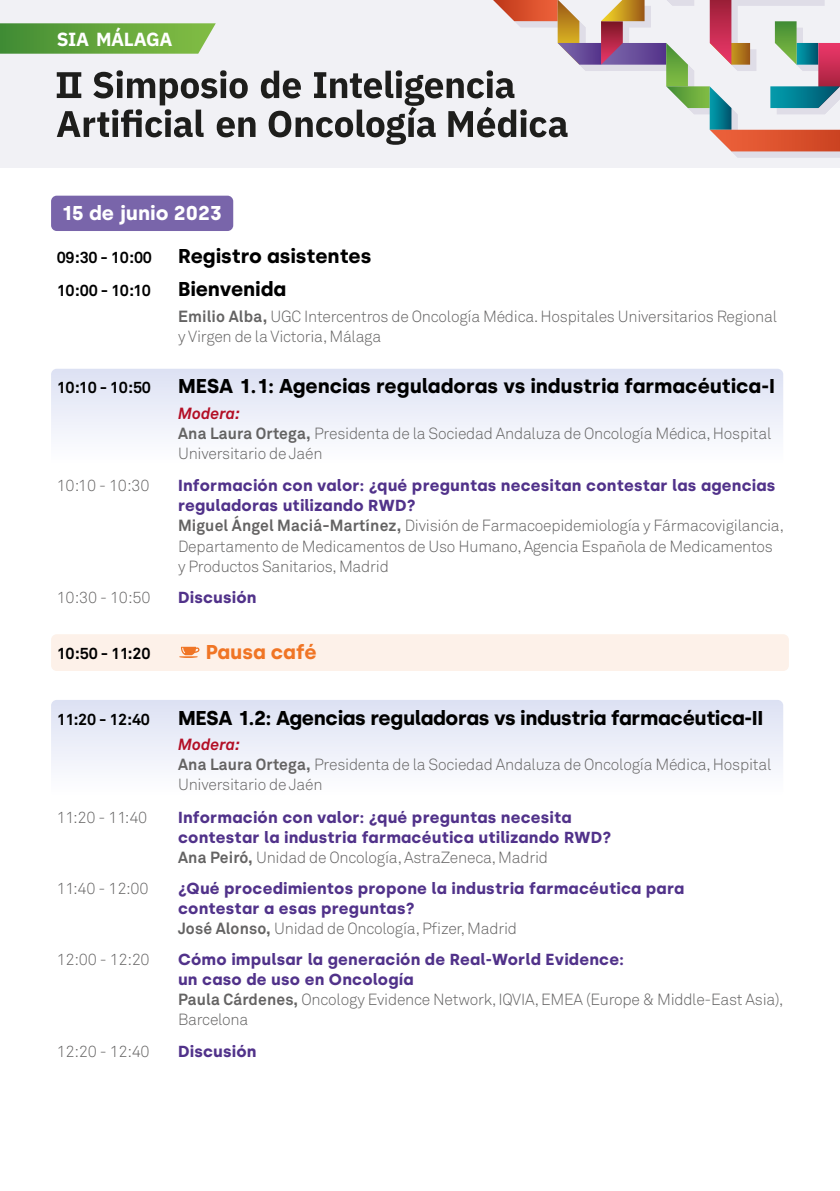
<style>
.page{position:relative;width:840px;height:1191px;background:#fff}
.page>*{position:absolute;margin:0;border:0;box-sizing:border-box;transform-origin:0 0}
.t1{font:700 20px "Silka";color:#000}
.t2{font:700 20px "Silka";letter-spacing:.005em;color:#fff}
.t3{font:700 20px "Silka";color:#f07525}
.t4{font:20px "Akkurat";color:#000}
.t5{font:700 19px "IBM Plex Sans";letter-spacing:-.02em;color:#fff}
.t6{font:300 16px/20px "Akkurat";letter-spacing:-.015em;color:#646363}
.t7{font:700 16px/20px "Silka";letter-spacing:.015em;color:#51328a}
.t8{font:700 16px "Akkurat";letter-spacing:-.015em;color:#000}
.s1{font-weight:700}
.s2{font-weight:700;font-style:italic;color:#b30f26}
</style>
<div class="page">
<div style="left:0;top:0;width:839px;height:167px;background:#ecebf1"></div>
<svg style="left:0;top:23px;width:216px;height:31px;background:#6ba947"></svg>
<svg style="left:57px;top:70px;width:198px;height:67px"></svg>
<svg style="left:261px;top:0;width:578px;height:157px"></svg>
<div style="left:51px;top:634px;width:737px;height:37px;background:#fdf1e9;border-radius:6px"></div>
<svg style="left:179px;top:647px;width:20px;height:11px"></svg>
<svg style="left:51px;top:369px;width:731px;height:67px"></svg>
<svg style="left:51px;top:700px;width:731px;height:67px"></svg>
<div style="left:51px;top:196px;width:182px;height:35px;background:#7965aa;border-radius:6px"></div>
<p class="t5" style="left:57px;top:24px;width:117px">SIA MÁLAGA</p>
<p class="t2" style="left:62px;top:201px;width:161px">15 de junio 2023</p>
<p class="t8" style="left:57px;top:247px;width:97px">09:30 - 10:00</p>
<p class="t1" style="left:178px;top:244px;width:195px">Registro asistentes</p>
<p class="t8" style="left:57px;top:280px;width:96px">10:00 - 10:10</p>
<p class="t1" style="left:178px;top:277px;width:109px">Bienvenida</p>
<p class="t6" style="left:178px;top:307px;width:600px"><span class="s1">Emilio Alba,</span> UGC Intercentros de Oncología Médica. Hospitales Universitarios Regional y Virgen de la Victoria, Málaga</p>
<p class="t4" style="left:57px;top:364px;width:12px">z</p>
<p class="t8" style="left:57px;top:378px;width:96px">10:10 - 10:50</p>
<p class="t1" style="left:178px;top:374px;width:598px">MESA 1.1: Agencias reguladoras vs industria farmacéutica-I</p>
<p class="t6" style="left:178px;top:404px;width:594px"><span class="s2">Modera:<br></span><span class="s1">Ana Laura Ortega,</span> Presidenta de la Sociedad Andaluza de Oncología Médica, Hospital<br>Universitario de Jaén</p>
<p class="t6" style="left:57px;top:476px;width:94px">10:10 - 10:30</p>
<p class="t7" style="left:178px;top:476px;width:598px">Información con valor: ¿qué preguntas necesitan contestar las agencias reguladoras utilizando RWD?</p>
<p class="t6" style="left:178px;top:516px;width:607px"><span class="s1">Miguel Ángel Maciá-Martínez,</span> División de Farmacoepidemiología y Fármacovigilancia,<br>Departamento de Medicamentos de Uso Humano, Agencia Española de Medicamentos y Productos Sanitarios, Madrid</p>
<p class="t6" style="left:57px;top:587px;width:95px">10:30 - 10:50</p>
<p class="t7" style="left:178px;top:587px;width:80px">Discusión</p>
<p class="t8" style="left:57px;top:643px;width:95px">10:50 - 11:20</p>
<p class="t3" style="left:206px;top:640px;width:112px">Pausa café</p>
<p class="t8" style="left:57px;top:709px;width:95px">11:20 - 12:40</p>
<p class="t1" style="left:178px;top:705px;width:586px">MESA 1.2: Agencias reguladoras vs industria farmacéutica-II</p>
<p class="t6" style="left:178px;top:735px;width:594px"><span class="s2">Modera:<br></span><span class="s1">Ana Laura Ortega,</span> Presidenta de la Sociedad Andaluza de Oncología Médica, Hospital<br>Universitario de Jaén</p>
<p class="t6" style="left:57px;top:807px;width:92px">11:20 - 11:40</p>
<p class="t7" style="left:178px;top:807px;width:434px">Información con valor: ¿qué preguntas necesita contestar la industria farmacéutica utilizando RWD?</p>
<p class="t6" style="left:178px;top:847px;width:371px"><span class="s1">Ana Peiró,</span> Unidad de Oncología, AstraZeneca, Madrid</p>
<p class="t6" style="left:57px;top:878px;width:93px">11:40 - 12:00</p>
<p class="t7" style="left:178px;top:878px;width:507px">¿Qué procedimientos propone la industria farmacéutica para contestar a esas preguntas?</p>
<p class="t6" style="left:178px;top:918px;width:340px"><span class="s1">José Alonso,</span> Unidad de Oncología, Pfizer, Madrid</p>
<p class="t6" style="left:57px;top:950px;width:94px">12:00 - 12:20</p>
<p class="t7" style="left:178px;top:949px;width:447px">Cómo impulsar la generación de Real-World Evidence: un caso de uso en Oncología</p>
<p class="t6" style="left:178px;top:990px;width:606px"><span class="s1">Paula Cárdenes,</span> Oncology Evidence Network, IQVIA, EMEA (Europe &amp; Middle-East Asia),<br>Barcelona</p>
<p class="t6" style="left:57px;top:1041px;width:94px">12:20 - 12:40</p>
<p class="t7" style="left:178px;top:1041px;width:80px">Discusión</p>
</div>
